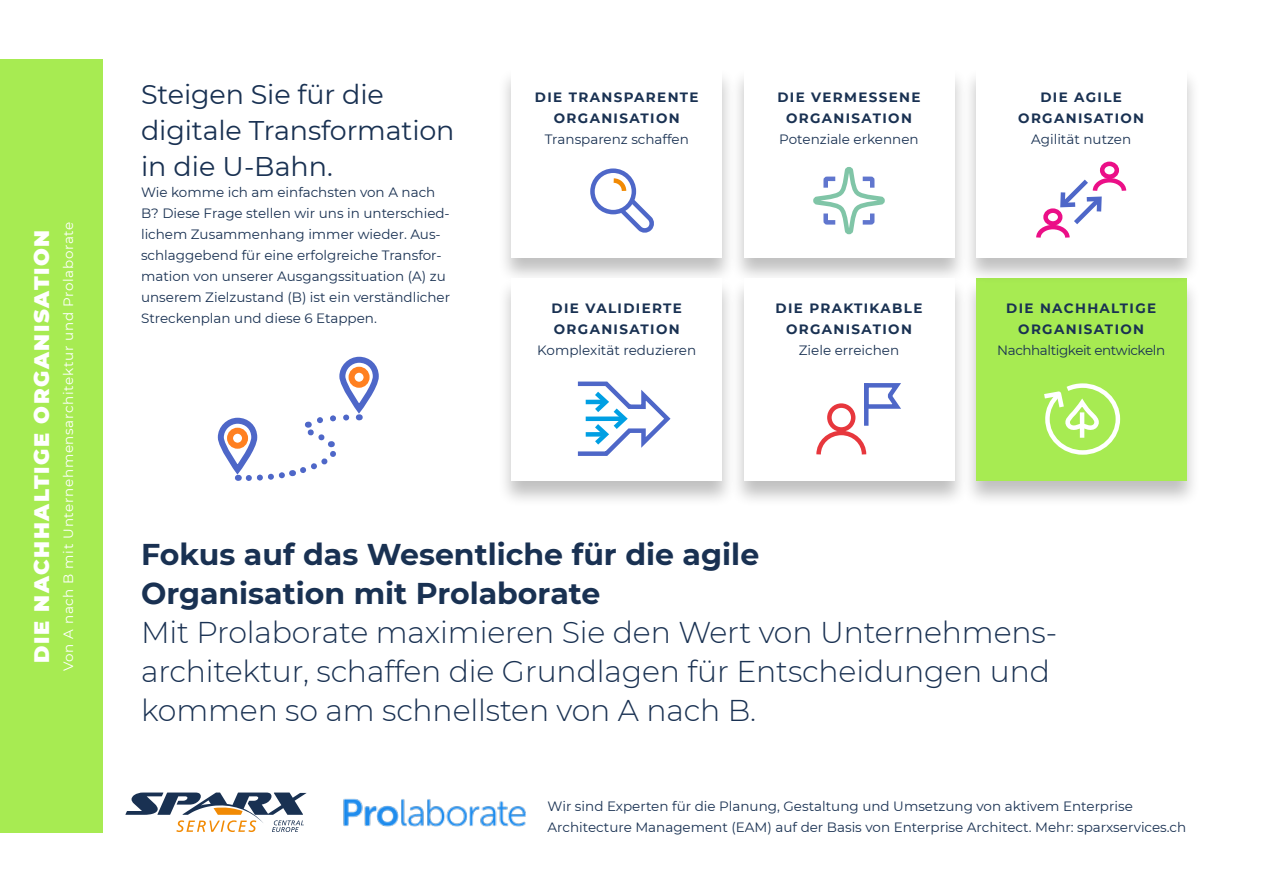
<style>
.page{position:relative;width:1263px;height:893px;background:#fff}
.page>*{position:absolute;margin:0;border:0;box-sizing:border-box;transform-origin:0 0}
.t1{font:300 30px/39px "Montserrat";letter-spacing:-.005em;color:#193152}
.t2{font:700 30px/39px "Montserrat";color:#193152}
.t3{font:27px/36px "Montserrat";letter-spacing:-.005em;color:#193152}
.t4{font:900 21px "Montserrat";letter-spacing:.075em;color:#fff}
.t5{font:13.5px/21px "Montserrat";color:#193152}
.t6{font:700 13.5px/21px "Montserrat";letter-spacing:.1em;color:#193152;text-align:center}
.t7{font:13.5px "Montserrat";letter-spacing:.05em;color:#fff}
.t8{font:13.5px "Montserrat";letter-spacing:-.03em;color:#193152}
</style>
<div class="page">
<div style="left:962px;top:277px;width:239px;height:231px;background:#000;opacity:.25"></div>
<div style="left:976px;top:278px;width:210px;height:203px;background:#a7eb52"></div>
<svg style="left:1044px;top:383px;width:77px;height:72px"></svg>
<div style="left:0;top:60px;width:102px;height:773px;background:#a7eb52"></div>
<div style="left:218px;top:418px;width:39px;height:55px;border:6px solid #4e67c8;border-radius:17px"></div>
<div style="left:227px;top:428px;width:21px;height:21px;border:6px solid #ff8021;border-radius:50%"></div>
<div style="left:339px;top:357px;width:40px;height:55px;border:6px solid #4e67c8;border-radius:17px"></div>
<div style="left:349px;top:367px;width:21px;height:21px;border:6px solid #ff8021;border-radius:50%"></div>
<svg style="left:238px;top:411px;width:122px;height:70px"></svg>
<svg style="left:125px;top:792px;width:182px;height:40px"></svg>
<img style="left:343px;top:798px;width:183px;height:29px">
<div style="left:498px;top:67px;width:238px;height:217px;background:#000;opacity:.25"></div>
<div style="left:511px;top:68px;width:211px;height:189px;background:#fff"></div>
<div style="left:590px;top:168px;width:46px;height:46px;border:4px solid #4e67c8;border-radius:50%"></div>
<svg style="left:609px;top:176px;width:45px;height:57px"></svg>
<div style="left:730px;top:67px;width:238px;height:217px;background:#000;opacity:.25"></div>
<div style="left:744px;top:68px;width:210px;height:189px;background:#fff"></div>
<svg style="left:813px;top:167px;width:72px;height:68px"></svg>
<div style="left:962px;top:67px;width:239px;height:217px;background:#000;opacity:.25"></div>
<div style="left:976px;top:68px;width:210px;height:190px;background:#fff"></div>
<div style="left:1100px;top:162px;width:19px;height:17px;border:4px solid #eb0f87;border-radius:50%"></div>
<svg style="left:1036px;top:175px;width:91px;height:63px"></svg>
<div style="left:498px;top:277px;width:238px;height:231px;background:#000;opacity:.25"></div>
<div style="left:511px;top:278px;width:211px;height:203px;background:#fff"></div>
<svg style="left:577px;top:381px;width:94px;height:75px"></svg>
<div style="left:730px;top:277px;width:238px;height:231px;background:#000;opacity:.25"></div>
<div style="left:744px;top:278px;width:210px;height:203px;background:#fff"></div>
<svg style="left:816px;top:428px;width:51px;height:27px"></svg>
<div style="left:827px;top:403px;width:28px;height:29px;border:4px solid #e7373d;border-radius:50%"></div>
<hr style="left:864px;top:383px;width:4px;height:43px;background:#4e67c8">
<svg style="left:868px;top:383px;width:33px;height:28px"></svg>
<p class="t4" style="left:26px;top:663px;width:435px;rotate:-90deg">DIE NACHHALTIGE ORGANISATION</p>
<p class="t7" style="left:59px;top:671px;width:451px;rotate:-90deg">Von A nach B mit Unternehmensarchitektur und Prolaborate</p>
<p class="t3" style="left:141px;top:76px;width:244px">Steigen Sie für die</p>
<p class="t3" style="left:141px;top:112px;width:315px">digitale Transformation in die U-Bahn.</p>
<p class="t5" style="left:141px;top:181px;width:311px">Wie komme ich am einfachsten von A nach B? Diese Frage stellen wir uns in unterschied&shy;lichem Zusammenhang immer wieder. Aus&shy;schlaggebend für eine erfolgreiche Transfor&shy;mation von unserer Ausgangssituation (A) zu unserem Zielzustand (B) ist ein verständlicher Streckenplan und diese 6 Etappen.</p>
<p class="t6" style="left:535px;top:86px;width:165px">DIE TRANSPARENTE<br>ORGANISATION</p>
<p class="t5" style="left:545px;top:129px;width:146px">Transparenz schaffen</p>
<p class="t6" style="left:552px;top:297px;width:132px;text-align:left">DIE VALIDIERTE<br>ORGANISATION</p>
<p class="t5" style="left:537px;top:339px;width:160px">Komplexität reduzieren</p>
<p class="t6" style="left:777px;top:86px;width:145px">DIE VERMESSENE<br>ORGANISATION</p>
<p class="t5" style="left:779px;top:129px;width:141px">Potenziale erkennen</p>
<p class="t6" style="left:775px;top:297px;width:148px">DIE PRAKTIKABLE<br>ORGANISATION</p>
<p class="t5" style="left:799px;top:339px;width:102px">Ziele erreichen</p>
<p class="t6" style="left:1018px;top:86px;width:127px">DIE AGILE<br>ORGANISATION</p>
<p class="t5" style="left:1031px;top:129px;width:102px">Agilität nutzen</p>
<p class="t6" style="left:1006px;top:297px;width:152px">DIE NACHHALTIGE<br>ORGANISATION</p>
<p class="t8" style="left:997px;top:341px;width:169px">Nachhaltigkeit entwickeln</p>
<p class="t2" style="left:141px;top:533px;width:620px">Fokus auf das Wesentliche für die agile<br>Organisation mit Prolaborate</p>
<p class="t1" style="left:141px;top:612px;width:918px">Mit Prolaborate maximieren Sie den Wert von Unternehmens&shy;architektur, schaffen die Grundlagen für Entscheidungen und kommen so am schnellsten von A nach B.</p>
<p class="t5" style="left:548px;top:795px;width:640px">Wir sind Experten für die Planung, Gestaltung und Umsetzung von aktivem Enterprise<br>Architecture Management (EAM) auf der Basis von Enterprise Architect. Mehr: sparxservices.ch</p>
</div>
